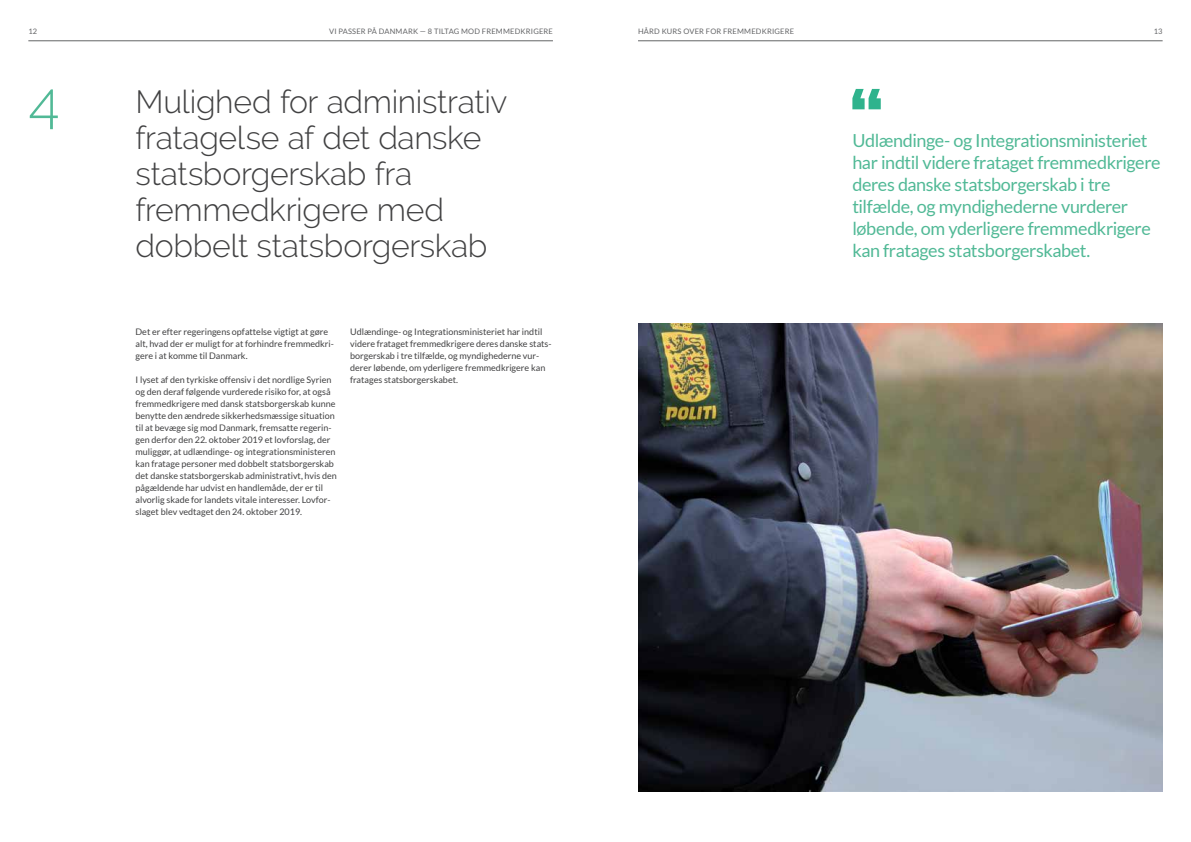
<style>
.page{position:relative;width:1191px;height:842px;background:#fff}
.page>*{position:absolute;margin:0;border:0;box-sizing:border-box;transform-origin:0 0}
.t1{font:300 56px "Raleway";color:#51b996}
.t2{font:300 32px/36px "Raleway";letter-spacing:-.01em;color:#414142}
.t3{font:18px/22px "Lato";letter-spacing:-.02em;color:#51b996}
.t4{font:9px/12px "Lato";color:#414142}
.t5{font:7.5px "Lato";letter-spacing:.025em;color:#636466}
</style>
<div class="page">
<img style="left:638px;top:323px;width:524px;height:468px">
<svg style="left:852px;top:89px;width:28px;height:20px"></svg>
<hr style="left:638px;top:41px;width:524px;height:1px;background:#636466">
<hr style="left:28px;top:41px;width:525px;height:1px;background:#636466">
<p class="t5" style="left:28px;top:27px;width:10px">12</p>
<p class="t5" style="left:329px;top:27px;width:225px">VI PASSER PÅ DANMARK — 8 TILTAG MOD FREMMEDKRIGERE</p>
<p class="t5" style="left:638px;top:27px;width:158px">HÅRD KURS OVER FOR FREMMEDKRIGERE</p>
<p class="t5" style="left:1153px;top:27px;width:10px">13</p>
<h1 class="t1" style="left:28px;top:77px;width:33px">4</h1>
<h2 class="t2" style="left:135px;top:84px;width:373px">Mulighed for administrativ fratagelse af det danske statsborgerskab fra fremmedkrigere med dobbelt statsborgerskab</h2>
<p class="t4" style="left:135px;top:326px;width:200px">Det er efter regeringens opfattelse vigtigt at gøre alt, hvad der er muligt for at forhindre fremmedkri&shy;gere i at komme til Danmark.</p>
<p class="t4" style="left:135px;top:374px;width:203px">I lyset af den tyrkiske offensiv i det nordlige Syrien og den deraf følgende vurderede risiko for, at også fremmedkrigere med dansk statsborgerskab kunne benytte den ændrede sikkerhedsmæssige situation til at bevæge sig mod Danmark, fremsatte regerin&shy;gen derfor den 22. oktober 2019 et lovforslag, der muliggør, at udlændinge- og integrationsministeren kan fratage personer med dobbelt statsborgerskab det danske statsborgerskab administrativt, hvis den pågældende har udvist en handlemåde, der er til alvorlig skade for landets vitale interesser. Lovfor&shy;slaget blev vedtaget den 24. oktober 2019.</p>
<p class="t4" style="left:350px;top:326px;width:203px">Udlændinge- og Integrationsministeriet har indtil videre frataget fremmedkrigere deres danske stats&shy;borgerskab i tre tilfælde, og myndighederne vur&shy;derer løbende, om yderligere fremmedkrigere kan fratages statsborgerskabet.</p>
<h3 class="t3" style="left:852px;top:130px;width:309px">Udlændinge- og Integrationsministeriet har indtil videre frataget fremmedkrigere deres danske statsborgerskab i tre tilfælde, og myndighederne vurderer løbende, om yderligere fremmedkrigere kan fratages statsborgerskabet.</h3>
</div>
